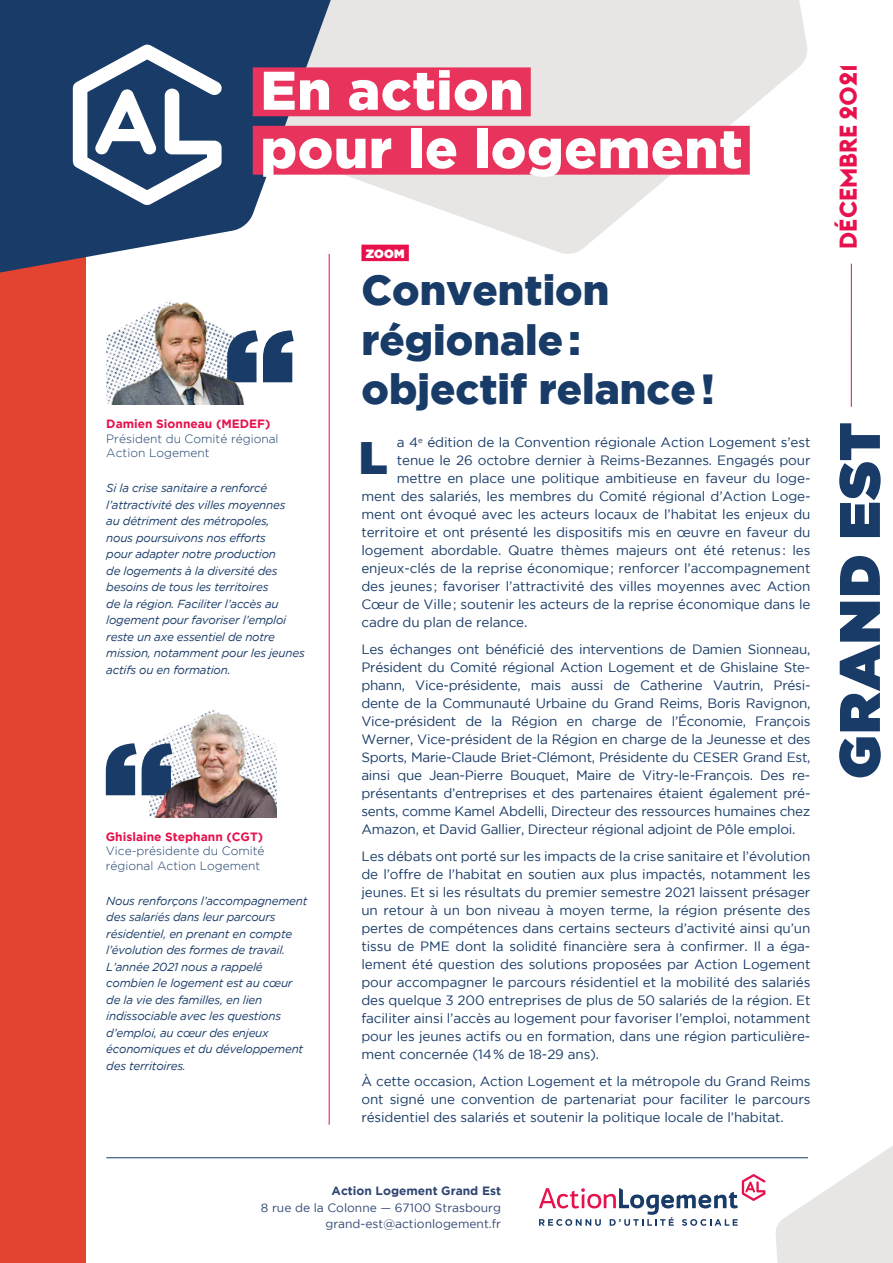
<style>
.page{position:relative;width:893px;height:1263px;background:#fff}
.page>*{position:absolute;margin:0;border:0;box-sizing:border-box;transform-origin:0 0}
.t1{font:57px "Gotham Ultra";letter-spacing:.035em;color:#183b68}
.t2{font:900 54.3px/58.3px "Gotham";letter-spacing:.01em;color:#fff}
.t3{font:45.45px "Gotham Ultra";color:#183b68}
.t4{font:900 42px/49.5px "Gotham";color:#183b68}
.t5{font:700 24px "Euclid Flex";color:#e6114d}
.t6{font:13.5px/18px "Gotham";letter-spacing:-.01em;color:#183b68;text-align:justify}
.t7{font:300 12px/14.4px "Gotham";color:#183b68}
.t8{font:12px/16.5px "Gotham";color:#304773;text-align:right}
.t9{font:700 12px "Gotham";color:#e6114d}
.t10{font:700 12px "Gotham";color:#304773}
.t11{font:12px "Gotham Ultra";color:#fff}
.t12{font:italic 11.7px/16.5px "Gotham";letter-spacing:-.02em;color:#183b68}
</style>
<div class="page">
<svg style="left:539px;top:1174px;width:226px;height:52px"></svg>
<div style="left:0;top:61px;width:85px;height:1202px;background:#e24431"></div>
<svg style="left:363px;top:0;width:444px;height:254px;fill:#e7e6e5"></svg>
<svg style="left:775px;top:1146px;width:118px;height:117px"></svg>
<img style="left:149px;top:709px;width:128px;height:108px">
<svg style="left:106px;top:743px;width:48px;height:52px"></svg>
<svg style="left:0;top:0;width:363px;height:287px;fill:#183b68"></svg>
<div style="left:253px;top:67px;width:278px;height:49px;background:#e8345c"></div>
<div style="left:253px;top:126px;width:497px;height:49px;background:#e8345c"></div>
<svg style="left:73px;top:45px;width:149px;height:160px"></svg>
<hr style="left:329px;top:254px;width:1px;height:871px;background:#e6114d">
<svg style="left:253px;top:330px;width:41px;height:52px"></svg>
<hr style="left:106px;top:1157px;width:702px;height:1px;background:#183b68">
<div style="left:361px;top:245px;width:48px;height:16px;background:#e6114d"></div>
<hr style="left:851px;top:264px;width:1px;height:143px;background:#e6114d">
<img style="left:154px;top:711px;width:122px;height:106px">
<img style="left:106px;top:300px;width:147px;height:105px">
<h2 class="t2" style="left:260px;top:60px;width:484px">En action<br>pour le logement</h2>
<p class="t9" style="left:106px;top:417px;width:166px">Damien Sionneau (MEDEF)</p>
<p class="t7" style="left:106px;top:431px;width:174px">Président du Comité régional<br>Action Logement</p>
<p class="t12" style="left:106px;top:480px;width:200px">Si la crise sanitaire a renforcé l’attractivité des villes moyennes<br>au détriment des métropoles,<br>nous poursuivons nos efforts<br>pour adapter notre production<br>de logements à la diversité des besoins de tous les territoires<br>de la région. Faciliter l’accès au logement pour favoriser l’emploi reste un axe essentiel de notre mission, notamment pour les jeunes actifs ou en formation.</p>
<p class="t9" style="left:106px;top:830px;width:159px">Ghislaine Stephann (CGT)</p>
<p class="t7" style="left:106px;top:844px;width:160px">Vice-présidente du Comité régional Action Logement</p>
<p class="t12" style="left:106px;top:892px;width:203px">Nous renforçons l’accompagnement des salariés dans leur parcours résidentiel, en prenant en compte l’évolution des formes de travail.<br>L’année 2021 nous a rappelé combien le logement est au cœur de la vie des familles, en lien indissociable avec les questions d’emploi, au cœur des enjeux économiques et du développement des territoires.</p>
<p class="t11" style="left:366px;top:247px;width:40px">ZOOM</p>
<h3 class="t4" style="left:361px;top:265px;width:355px">Convention régionale: objectif relance!</h3>
<h3 class="t3" style="left:360px;top:432px;width:29px">l</h3>
<p class="t6" style="left:397px;top:433px;width:415px">a 4<sup>e</sup> édition de la Convention régionale Action Logement s’est</p>
<p class="t6" style="left:397px;top:451px;width:415px">tenue le 26 octobre dernier à Reims-Bezannes. Engagés pour</p>
<p class="t6" style="left:397px;top:469px;width:415px">mettre en place une politique ambitieuse en faveur du loge-</p>
<p class="t6" style="left:361px;top:487px;width:451px">ment des salariés, les membres du Comité régional d’Action Loge-</p>
<p class="t6" style="left:361px;top:505px;width:451px">ment ont évoqué avec les acteurs locaux de l’habitat les enjeux du</p>
<p class="t6" style="left:361px;top:523px;width:451px">territoire et ont présenté les dispositifs mis en œuvre en faveur du</p>
<p class="t6" style="left:361px;top:541px;width:451px">logement abordable. Quatre thèmes majeurs ont été retenus: les</p>
<p class="t6" style="left:361px;top:559px;width:451px">enjeux-clés de la reprise économique; renforcer l’accompagnement</p>
<p class="t6" style="left:361px;top:577px;width:451px">des jeunes; favoriser l’attractivité des villes moyennes avec Action</p>
<p class="t6" style="left:361px;top:595px;width:451px">Cœur de Ville; soutenir les acteurs de la reprise économique dans le</p>
<p class="t6" style="left:361px;top:613px;width:167px">cadre du plan de relance.</p>
<p class="t6" style="left:361px;top:640px;width:451px">Les échanges ont bénéficié des interventions de Damien Sionneau, Président du Comité régional Action Logement et de Ghislaine Ste&shy;phann, Vice-présidente, mais aussi de Catherine Vautrin, Prési&shy;dente de la Communauté Urbaine du Grand Reims, Boris Ravignon, Vice-président de la Région en charge de l’Économie, François Werner, Vice-président de la Région en charge de la Jeunesse et des Sports, Marie-Claude Briet-Clémont, Présidente du CESER Grand Est, ainsi que Jean-Pierre Bouquet, Maire de Vitry-le-François. Des re&shy;présentants d’entreprises et des partenaires étaient également pré&shy;sents, comme Kamel Abdelli, Directeur des ressources humaines chez Amazon, et David Gallier, Directeur régional adjoint de Pôle emploi.</p>
<p class="t6" style="left:361px;top:847px;width:451px">Les débats ont porté sur les impacts de la crise sanitaire et l’évolution de l’offre de l’habitat en soutien aux plus impactés, notamment les jeunes. Et si les résultats du premier semestre 2021 laissent présager un retour à un bon niveau à moyen terme, la région présente des pertes de compétences dans certains secteurs d’activité ainsi qu’un tissu de PME dont la solidité financière sera à confirmer. Il a éga&shy;lement été question des solutions proposées par Action Logement pour accompagner le parcours résidentiel et la mobilité des salariés des quelque 3 200 entreprises de plus de 50 salariés de la région. Et faciliter ainsi l’accès au logement pour favoriser l’emploi, notamment pour les jeunes actifs ou en formation, dans une région particulière&shy;ment concernée (14% de 18-29 ans).</p>
<p class="t6" style="left:361px;top:1072px;width:451px">À cette occasion, Action Logement et la métropole du Grand Reims ont signé une convention de partenariat pour faciliter le parcours résidentiel des salariés et soutenir la politique locale de l’habitat.</p>
<h3 class="t5" style="left:834px;top:249px;width:186px;rotate:-90deg">DÉCEMBRE 2021</h3>
<h1 class="t1" style="left:827px;top:779px;width:358px;rotate:-90deg">GRAND EST</h1>
<p class="t10" style="left:332px;top:1184px;width:171px">Action Logement Grand Est</p>
<p class="t8" style="left:261px;top:1199px;width:242px">8 rue de la Colonne — 67100 Strasbourg grand-est@actionlogement.fr</p>
</div>
